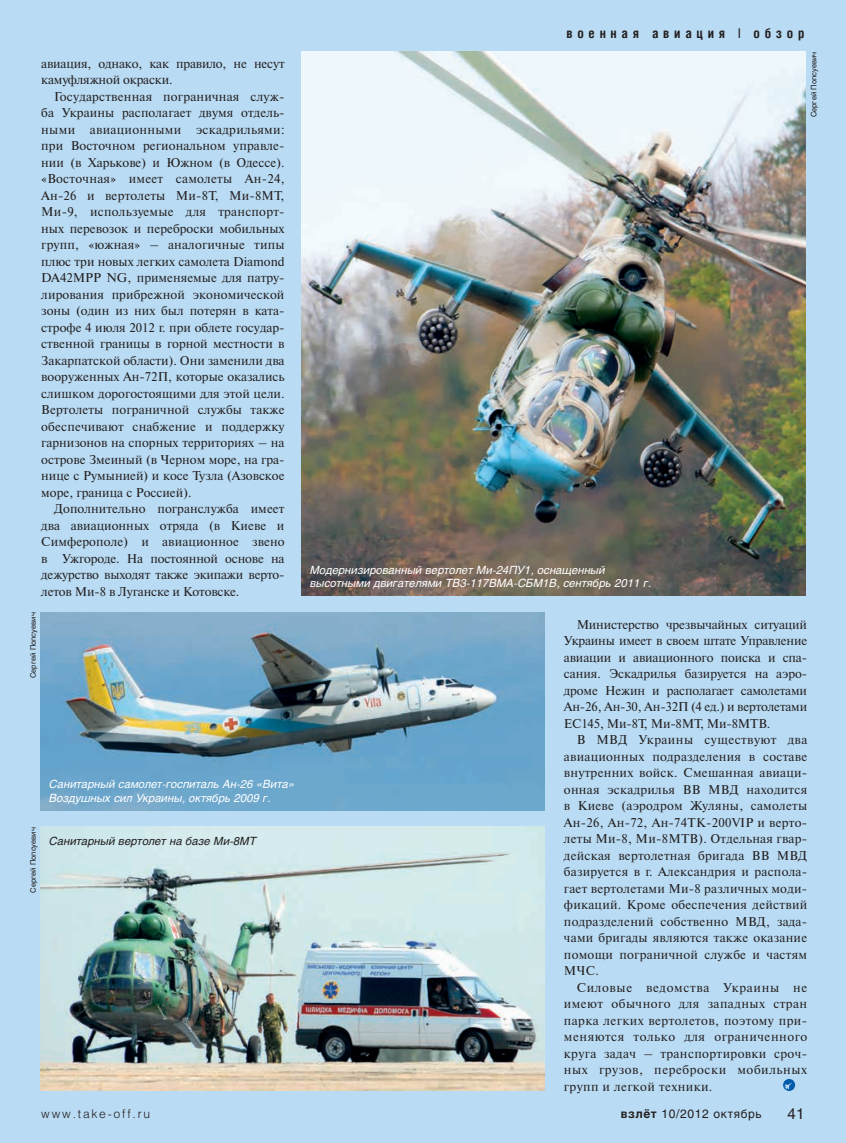
<style>
.page{position:relative;width:846px;height:1143px;background:#fff}
.page>*{position:absolute;margin:0;border:0;box-sizing:border-box;transform-origin:0 0}
.t1{font:15px "Helios C";color:#231f20}
.t2{font:700 13.5px "Helios Cond C";letter-spacing:.35em;color:#231f20}
.t3{font:12.75px/16.5px "Newton C";letter-spacing:-.01em;color:#231f20;text-align:justify}
.t4{font:12px "Helios C";letter-spacing:.05em;color:#231f20}
.t5{font:12px "Helios Light C";letter-spacing:.15em;color:#231f20}
.t6{font:italic 11.25px/13.5px "Helios C";color:#fff}
.t7{font:italic 11.25px "Helios C";color:#231f20}
.t8{font:7.5px "Helios C";color:#231f20}
.s1{font-weight:700}
</style>
<div class="page">
<div style="left:0;top:0;width:845px;height:1143px;background:#b9dbf3"></div>
<svg style="left:783px;top:1079px;width:12px;height:12px"></svg>
<img style="left:301px;top:51px;width:504px;height:545px">
<img style="left:40px;top:827px;width:504px;height:263px">
<img style="left:40px;top:612px;width:504px;height:198px">
<p class="t3" style="left:41px;top:56px;width:245px">авиация, однако, как правило, не несут камуфляжной окраски.</p>
<p class="t3" style="left:41px;top:89px;width:245px;text-indent:13px">Государственная пограничная служ&shy;ба Украины располагает двумя отдель&shy;ными авиационными эскадрильями: при Восточном региональном управле&shy;нии (в Харькове) и Южном (в Одессе). «Восточная» имеет самолеты Ан-24, Ан-26 и вертолеты Ми-8T, Ми-8MT, Ми-9, используемые для транспорт&shy;ных перевозок и переброски мобильных групп, «южная» – аналогичные типы плюс три новых легких самолета Diamond DA42MPP NG, применяемые для патру&shy;лирования прибрежной экономической зоны (один из них был потерян в ката&shy;строфе 4 июля 2012 г. при облете государ&shy;ственной границы в горной местности в Закарпатской области). Они заменили два вооруженных Ан-72П, которые оказались слишком дорогостоящими для этой цели.<br>Вертолеты пограничной службы также обеспечивают снабжение и поддержку гарнизонов на спорных территориях – на острове Змеиный (в Черном море, на гра&shy;нице с Румынией) и косе Тузла (Азовское море, граница с Россией).</p>
<p class="t3" style="left:41px;top:502px;width:245px;text-indent:13px">Дополнительно погранслужба имеет два авиационных отряда (в Киеве и Симферополе) и авиационное звено в Ужгороде. На постоянной основе на дежурство выходят также экипажи верто&shy;летов Ми-8 в Луганске и Котовске.</p>
<p class="t8" style="left:30px;top:678px;width:67px;rotate:-90deg">Сергей Попсуевич</p>
<p class="t8" style="left:30px;top:893px;width:67px;rotate:-90deg">Сергей Попсуевич</p>
<p class="t6" style="left:49px;top:779px;width:247px">Санитарный самолет-госпиталь Ан-26 «Вита»<br>Воздушных сил Украины, октябрь 2009 г.</p>
<p class="t7" style="left:49px;top:837px;width:208px">Санитарный вертолет на базе Ми-8МТ</p>
<p class="t2" style="left:566px;top:28px;width:239px">военная авиация | обзор</p>
<p class="t8" style="left:810px;top:117px;width:67px;rotate:-90deg">Сергей Попсуевич</p>
<p class="t6" style="left:310px;top:564px;width:343px">Модернизированный вертолет Ми-24ПУ1, оснащенный высотными двигателями ТВ3-117ВМА-СБМ1В, сентябрь 2011 г.</p>
<p class="t3" style="left:564px;top:617px;width:245px;text-indent:13px">Министерство чрезвычайных ситуаций Украины имеет в своем штате Управление авиации и авиационного поиска и спа&shy;сания. Эскадрилья базируется на аэро&shy;дроме Нежин и располагает самолетами Ан-26, Ан-30, Ан-32П (4 ед.) и вертолетами ЕС145, Ми-8Т, Ми-8МТ, Ми-8МТВ.</p>
<p class="t3" style="left:564px;top:733px;width:245px;text-indent:13px">В МВД Украины существуют два авиационных подразделения в составе внутренних войск. Смешанная авиаци&shy;онная эскадрилья ВВ МВД находится в Киеве (аэродром Жуляны, самолеты Ан-26, Ан-72, Ан-74ТК-200VIP и верто&shy;леты Ми-8, Ми-8МТВ). Отдельная гвар&shy;дейская вертолетная бригада ВВ МВД базируется в г. Александрия и распола&shy;гает вертолетами Ми-8 различных моди&shy;фикаций. Кроме обеспечения действий подразделений собственно МВД, зада&shy;чами бригады являются также оказание помощи пограничной службе и частям МЧС.</p>
<p class="t3" style="left:564px;top:980px;width:245px;text-indent:13px">Силовые ведомства Украины не имеют обычного для западных стран парка легких вертолетов, поэтому при&shy;меняются только для ограниченного круга задач – транспортировки сроч&shy;ных грузов, переброски мобильных групп и легкой техники.</p>
<p class="t5" style="left:41px;top:1110px;width:110px">www.take-off.ru</p>
<p class="t4" style="left:620px;top:1109px;width:142px"><span class="s1">взлёт</span> 10/2012 октябрь</p>
<p class="t1" style="left:787px;top:1108px;width:18px">41</p>
</div>
